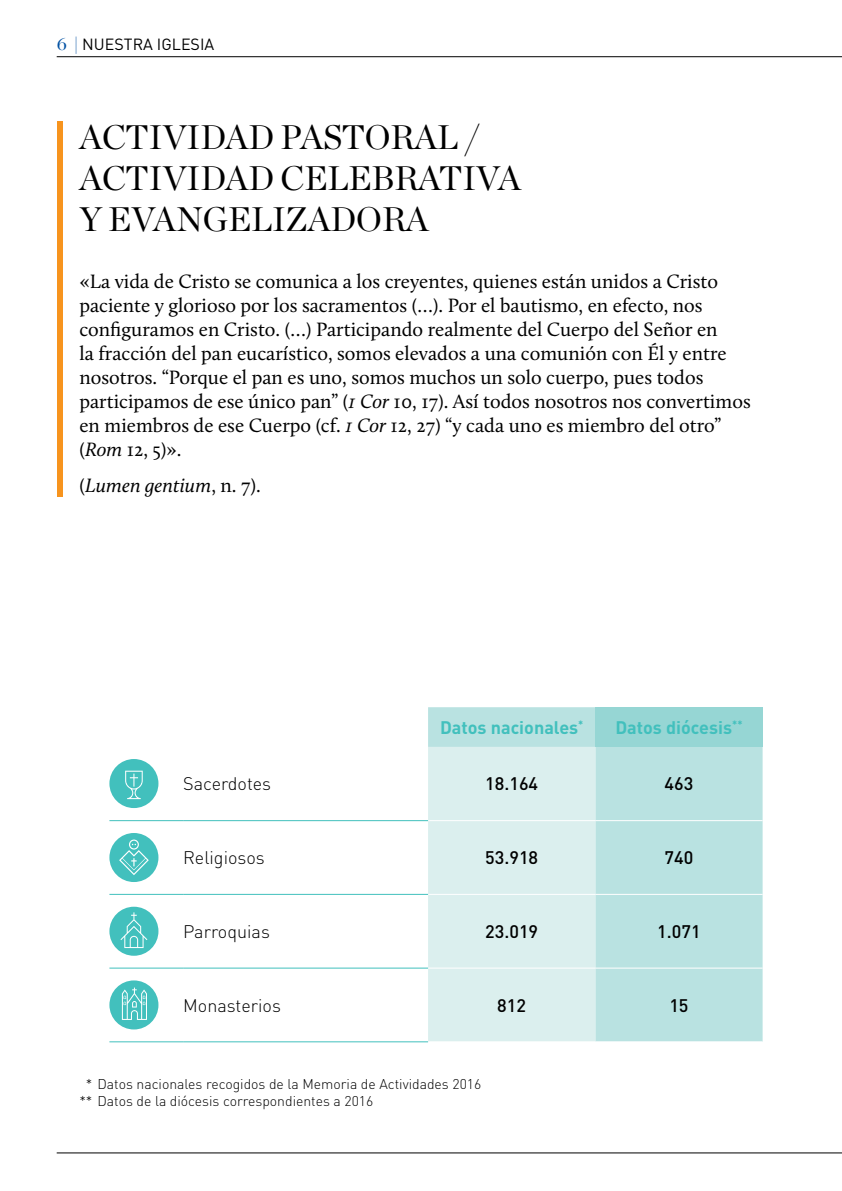
<style>
.page{position:relative;width:842px;height:1191px;background:#fff}
.page>*{position:absolute;margin:0;border:0;box-sizing:border-box;transform-origin:0 0}
.t1{font:34px/40.8px "Chronicle Display";color:#000}
.t2{font:20px/24px "Calluna";color:#000}
.t3{font:italic 20px "Calluna";color:#000}
.t4{font:300 18px "DIN Pro";color:#000}
.t5{font:500 18px "DIN Pro";color:#000}
.t6{font:700 18px "DIN Pro";color:#42c0bd}
.t7{font:16px "DIN Pro";color:#000}
.t8{font:300 14px/16.8px "DIN Pro";color:#000}
.s1{font-family:"Chronicle Display";font-size:18px;color:#0251a3}
.s2{font-style:italic}
.s3{font-style:normal}
</style>
<div class="page">
<hr style="left:57px;top:56px;width:785px;height:1px;background:#000">
<hr style="left:57px;top:1152px;width:785px;height:1px;background:#000">
<div style="left:57px;top:122px;width:5px;height:375px;background:#f7941e"></div>
<div style="left:428px;top:707px;width:335px;height:334px;background:#b9e2e1"></div>
<div style="left:595px;top:707px;width:168px;height:40px;background:#96d6d4"></div>
<div style="left:428px;top:747px;width:167px;height:294px;background:#dbefee"></div>
<hr style="left:428px;top:820px;width:167px;height:1px;background:#fff">
<hr style="left:595px;top:820px;width:168px;height:1px;background:#fff">
<hr style="left:428px;top:894px;width:167px;height:1px;background:#fff">
<hr style="left:595px;top:894px;width:168px;height:1px;background:#fff">
<hr style="left:428px;top:967px;width:167px;height:1px;background:#fff">
<hr style="left:595px;top:967px;width:168px;height:1px;background:#fff">
<hr style="left:109px;top:820px;width:74px;height:1px;background:#42c0bd">
<hr style="left:183px;top:820px;width:245px;height:1px;background:#42c0bd">
<hr style="left:109px;top:894px;width:74px;height:1px;background:#42c0bd">
<hr style="left:183px;top:894px;width:245px;height:1px;background:#42c0bd">
<hr style="left:109px;top:967px;width:74px;height:1px;background:#42c0bd">
<hr style="left:183px;top:967px;width:245px;height:1px;background:#42c0bd">
<hr style="left:109px;top:1041px;width:74px;height:1px;background:#42c0bd">
<hr style="left:183px;top:1041px;width:245px;height:1px;background:#42c0bd">
<div style="left:109px;top:759px;width:49px;height:49px;background:#42c0bd;border-radius:50%"></div>
<svg style="left:125px;top:770px;width:18px;height:29px"></svg>
<div style="left:109px;top:833px;width:49px;height:49px;background:#42c0bd;border-radius:50%"></div>
<svg style="left:119px;top:839px;width:30px;height:36px"></svg>
<div style="left:109px;top:906px;width:49px;height:49px;background:#42c0bd;border-radius:50%"></div>
<svg style="left:120px;top:912px;width:27px;height:36px"></svg>
<div style="left:109px;top:980px;width:49px;height:49px;background:#42c0bd;border-radius:50%"></div>
<svg style="left:122px;top:987px;width:25px;height:33px"></svg>
<p class="t7" style="left:57px;top:33px;width:159px"><span class="s1">6 |</span> NUESTRA IGLESIA</p>
<h1 class="t1" style="left:79px;top:114px;width:443px">ACTIVIDAD PASTORAL /<br>ACTIVIDAD CELEBRATIVA<br>Y EVANGELIZADORA</h1>
<p class="t2" style="left:79px;top:269px;width:673px">«La vida de Cristo se comunica a los creyentes, quienes están unidos a Cristo paciente y glorioso por los sacramentos (…). Por el bautismo, en efecto, nos configuramos en Cristo. (…) Participando realmente del Cuerpo del Señor en<br>la fracción del pan eucarístico, somos elevados a una comunión con Él y entre nosotros. “Porque el pan es uno, somos muchos un solo cuerpo, pues todos participamos de ese único pan” (<span class="s2">1 Cor</span> 10, 17). Así todos nosotros nos convertimos en miembros de ese Cuerpo (cf. <span class="s2">1 Cor</span> 12, 27) “y cada uno es miembro del otro” (<span class="s2">Rom</span> 12, 5)».</p>
<p class="t3" style="left:79px;top:473px;width:183px"><span class="s3">(</span>Lumen gentium<span class="s3">, n. 7).</span></p>
<p class="t6" style="left:440px;top:715px;width:145px">Datos nacionales<sup>*</sup></p>
<p class="t6" style="left:615px;top:715px;width:129px">Datos diócesis<sup>**</sup></p>
<p class="t4" style="left:183px;top:771px;width:90px">Sacerdotes</p>
<p class="t5" style="left:485px;top:771px;width:54px">18.164</p>
<p class="t5" style="left:664px;top:771px;width:30px">463</p>
<p class="t4" style="left:183px;top:845px;width:83px">Religiosos</p>
<p class="t5" style="left:485px;top:845px;width:54px">53.918</p>
<p class="t5" style="left:664px;top:845px;width:30px">740</p>
<p class="t4" style="left:183px;top:919px;width:88px">Parroquias</p>
<p class="t5" style="left:485px;top:919px;width:54px">23.019</p>
<p class="t5" style="left:657px;top:919px;width:45px">1.071</p>
<p class="t4" style="left:183px;top:993px;width:99px">Monasterios</p>
<p class="t5" style="left:497px;top:993px;width:30px">812</p>
<p class="t5" style="left:669px;top:993px;width:21px">15</p>
<p class="t8" style="left:79px;top:1075px;width:403px;text-indent:7px">* Datos nacionales recogidos de la Memoria de Actividades 2016 ** Datos de la diócesis correspondientes a 2016</p>
</div>
